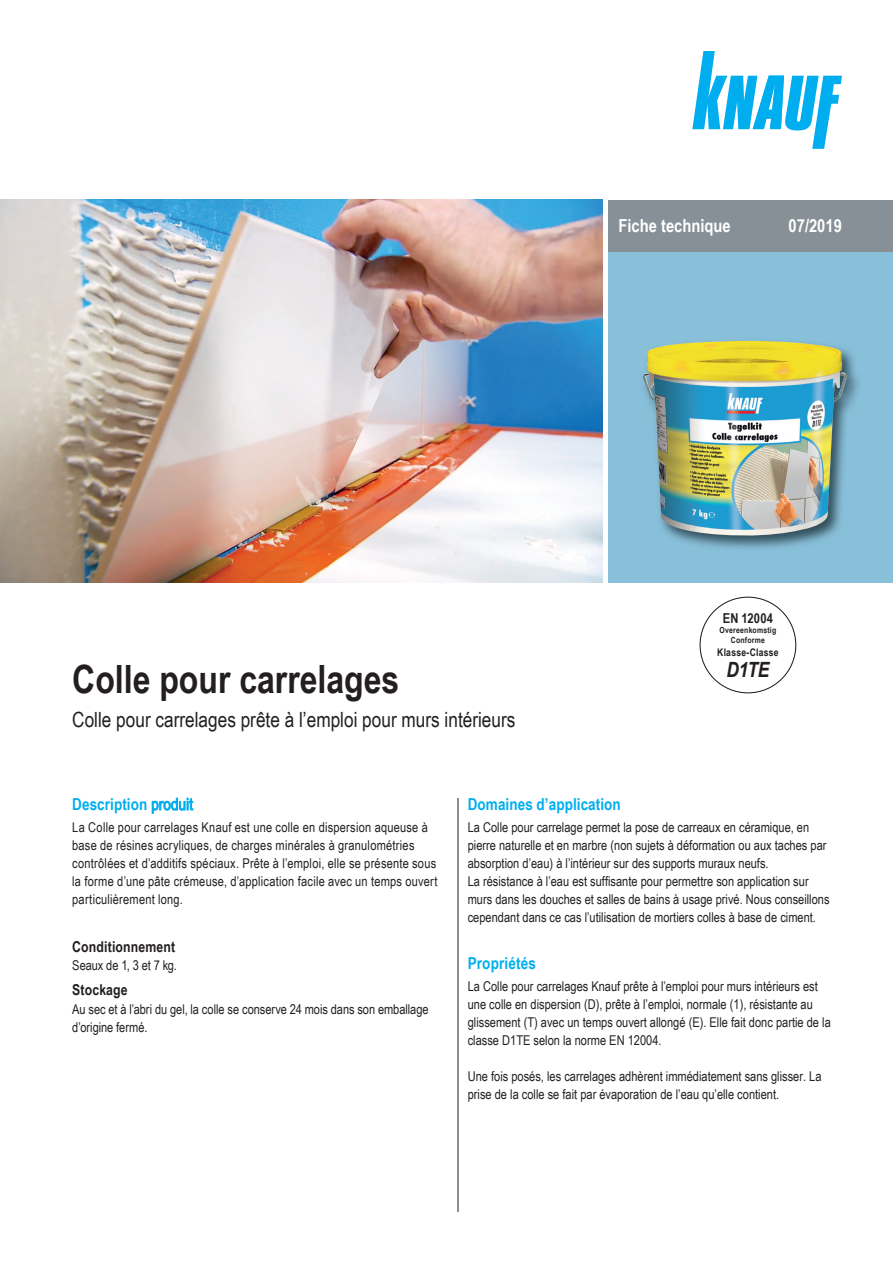
<style>
.page{position:relative;width:893px;height:1263px;background:#fff}
.page>*{position:absolute;margin:0;border:0;box-sizing:border-box;transform-origin:0 0}
.t1{font:700 39px "Arial Narrow";color:#231f20}
.t2{font:21px "Arial Narrow";color:#231f20}
.t3{font:italic 700 21px "Arial Narrow";color:#231f20}
.t4{font:700 18px "Arial Narrow";color:#fff}
.t5{font:700 16.5px "Arial Narrow";letter-spacing:.005em;color:#00aeef}
.t6{font:700 15px "Arial Narrow";letter-spacing:.01em;color:#231f20}
.t7{font:700 13.65px "Arial Narrow";letter-spacing:.015em;color:#231f20}
.t8{font:13.5px/18px "Arial Narrow";color:#231f20}
.t9{font:700 10.5px "Arial Narrow";letter-spacing:.02em;color:#231f20}
.t10{font:700 8.4px/10.1px "Arial Narrow";letter-spacing:.025em;color:#231f20;text-align:center}
.s1{font-weight:400}
</style>
<div class="page">
<svg style="left:692px;top:51px;width:150px;height:98px"></svg>
<div style="left:608px;top:200px;width:285px;height:383px;background:#89c0d9"></div>
<div style="left:608px;top:200px;width:285px;height:51px;background:#869096"></div>
<img style="left:0;top:200px;width:603px;height:383px">
<hr style="left:457px;top:798px;width:1px;height:414px;background:#869096">
<img style="left:674px;top:340px;width:185px;height:208px">
<img style="left:643px;top:341px;width:205px;height:196px">
<svg style="left:700px;top:597px;width:96px;height:96px"></svg>
<h3 class="t4" style="left:618px;top:212px;width:114px">Fiche technique</h3>
<h3 class="t4" style="left:789px;top:212px;width:55px">07/2019</h3>
<h1 class="t1" style="left:72px;top:650px;width:329px">Colle pour carrelages</h1>
<h2 class="t2" style="left:72px;top:704px;width:445px">Colle pour carrelages prête à l’emploi pour murs intérieurs</h2>
<p class="t7" style="left:723px;top:608px;width:52px">EN 12004</p>
<p class="t10" style="left:720px;top:625px;width:58px">Overeenkomstig<br>Conforme</p>
<p class="t9" style="left:717px;top:644px;width:63px">Klasse-Classe</p>
<h2 class="t3" style="left:727px;top:654px;width:44px">D1TE</h2>
<p class="t5" style="left:72px;top:792px;width:122px">Description <span class="s1">produit</span></p>
<p class="t8" style="left:72px;top:818px;width:367px">La Colle pour carrelages Knauf est une colle en dispersion aqueuse à base de résines acryliques, de charges minérales à granulométries contrôlées et d’additifs spéciaux. Prête à l’emploi, elle se présente sous la forme d’une pâte crémeuse, d’application facile avec un temps ouvert particulièrement long.</p>
<p class="t6" style="left:72px;top:935px;width:104px">Conditionnement</p>
<p class="t8" style="left:72px;top:956px;width:106px">Seaux de 1, 3 et 7 kg.</p>
<p class="t6" style="left:72px;top:978px;width:57px">Stockage</p>
<p class="t8" style="left:72px;top:999px;width:358px">Au sec et à l’abri du gel, la colle se conserve 24 mois dans son emballage d’origine fermé.</p>
<p class="t5" style="left:468px;top:792px;width:155px">Domaines d’application</p>
<p class="t8" style="left:468px;top:818px;width:363px">La Colle pour carrelage permet la pose de carreaux en céramique, en pierre naturelle et en marbre (non sujets à déformation ou aux taches par absorption d’eau) à l’intérieur sur des supports muraux neufs.<br>La résistance à l’eau est suffisante pour permettre son application sur murs dans les douches et salles de bains à usage privé. Nous conseillons cependant dans ce cas l’utilisation de mortiers colles à base de ciment.</p>
<p class="t5" style="left:468px;top:950px;width:70px">Propriétés</p>
<p class="t8" style="left:468px;top:976px;width:365px">La Colle pour carrelages Knauf prête à l’emploi pour murs intérieurs est une colle en dispersion (D), prête à l’emploi, normale (1), résistante au glissement (T) avec un temps ouvert allongé (E). Elle fait donc partie de la classe D1TE selon la norme EN 12004.</p>
<p class="t8" style="left:468px;top:1066px;width:355px">Une fois posés, les carrelages adhèrent immédiatement sans glisser. La prise de la colle se fait par évaporation de l’eau qu’elle contient.</p>
</div>
